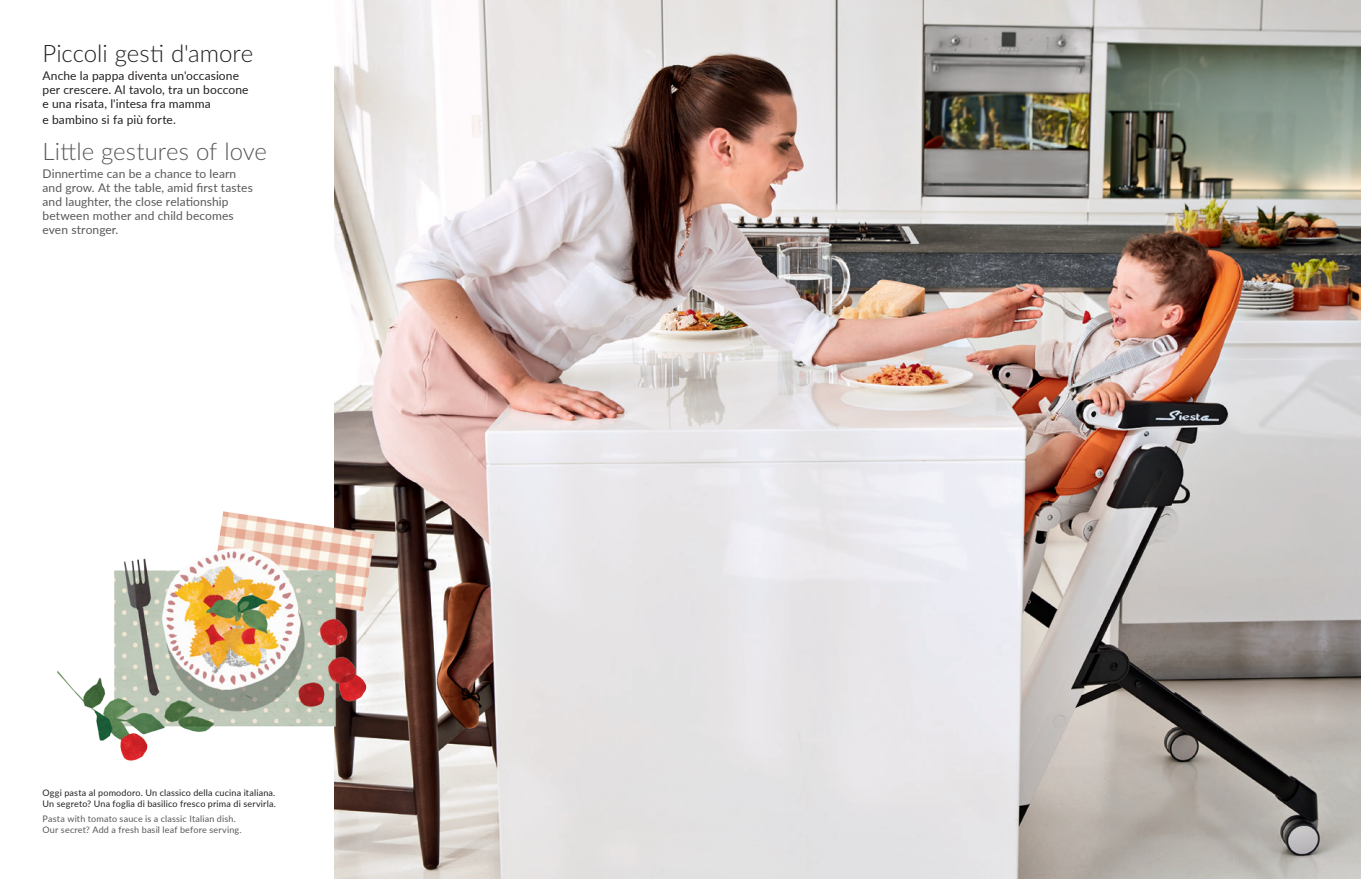
<style>
.page{position:relative;width:1361px;height:879px;background:#fff}
.page>*{position:absolute;margin:0;border:0;box-sizing:border-box;transform-origin:0 0}
.t1{font:300 24px "Lato";color:#57585a}
.t2{font:300 24px "Lato";letter-spacing:-.005em;color:#231f20}
.t3{font:12px "Lato";letter-spacing:.01em;color:#57585a}
.t4{font:12px "Lato";letter-spacing:.005em;color:#231f20}
.t5{font:9px "Lato";letter-spacing:.02em;color:#231f20}
.t6{font:9px "Lato";letter-spacing:.02em;color:#57585a}
</style>
<div class="page">
<img style="left:334px;top:0;width:1027px;height:879px">
<img style="left:57px;top:493px;width:321px;height:289px">
<p class="t2" style="left:43px;top:37px;width:212px">Piccoli gesti d'amore</p>
<p class="t4" style="left:43px;top:67px;width:198px">Anche la pappa diventa un'occasione</p>
<p class="t4" style="left:43px;top:81px;width:207px">per crescere. Al tavolo, tra un boccone</p>
<p class="t4" style="left:43px;top:95px;width:170px">e una risata, l'intesa fra mamma</p>
<p class="t4" style="left:43px;top:111px;width:135px">e bambino si fa più forte.</p>
<p class="t1" style="left:43px;top:135px;width:226px">Little gestures of love</p>
<p class="t3" style="left:43px;top:165px;width:195px">Dinnertime can be a chance to learn</p>
<p class="t3" style="left:43px;top:179px;width:212px">and grow. At the table, amid first tastes</p>
<p class="t3" style="left:43px;top:193px;width:187px">and laughter, the close relationship</p>
<p class="t3" style="left:43px;top:207px;width:193px">between mother and child becomes</p>
<p class="t3" style="left:43px;top:221px;width:77px">even stronger.</p>
<p class="t5" style="left:43px;top:786px;width:234px">Oggi pasta al pomodoro. Un classico della cucina italiana.</p>
<p class="t5" style="left:43px;top:797px;width:235px">Un segreto? Una foglia di basilico fresco prima di servirla.</p>
<p class="t6" style="left:43px;top:812px;width:195px">Pasta with tomato sauce is a classic Italian dish.</p>
<p class="t6" style="left:43px;top:823px;width:200px">Our secret? Add a fresh basil leaf before serving.</p>
</div>
